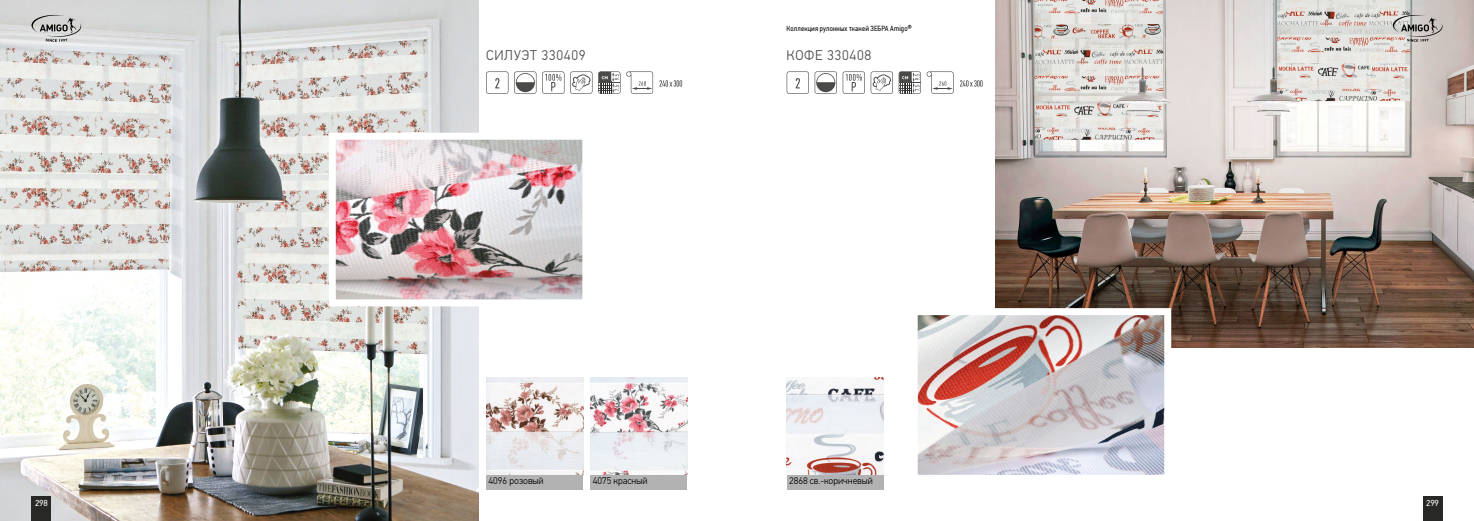
<style>
.page{position:relative;width:1474px;height:521px;background:#fff}
.page>*{position:absolute;margin:0;border:0;box-sizing:border-box;transform-origin:0 0}
.t1{font:300 14px "PF Din Text Pro";letter-spacing:.05em;color:#4a4a49}
.t2{font:300 9.62px "PF Din Text Pro";color:#000}
.t3{font:8.75px "PF Din Text Pro";letter-spacing:-.02em;color:#fff}
.t4{font:7.44px "PF Din Text Cond Pro";letter-spacing:.02em;color:#000}
.s1{font-weight:500;font-size:8.75px}
</style>
<div class="page">
<svg style="left:514px;top:71px;width:22px;height:23px"></svg>
<svg style="left:570px;top:71px;width:22px;height:23px"></svg>
<svg style="left:659px;top:80px;width:23px;height:7px"></svg>
<svg style="left:598px;top:71px;width:22px;height:23px"></svg>
<svg style="left:626px;top:71px;width:27px;height:23px"></svg>
<svg style="left:486px;top:71px;width:22px;height:23px"></svg>
<svg style="left:542px;top:71px;width:22px;height:23px"></svg>
<img style="left:486px;top:378px;width:97px;height:96px">
<img style="left:590px;top:378px;width:97px;height:96px">
<div style="left:486px;top:474px;width:97px;height:15px;background:#b3b2b2"></div>
<div style="left:590px;top:474px;width:97px;height:15px;background:#b3b2b2"></div>
<img style="left:0;top:0;width:479px;height:521px">
<img style="left:337px;top:141px;width:244px;height:157px">
<div style="left:329px;top:133px;width:260px;height:173px;border:7px solid #fff"></div>
<svg style="left:960px;top:80px;width:22px;height:7px"></svg>
<svg style="left:786px;top:71px;width:167px;height:23px"></svg>
<img style="left:786px;top:378px;width:97px;height:96px">
<div style="left:786px;top:474px;width:97px;height:15px;background:#b3b2b2"></div>
<img style="left:995px;top:0;width:478px;height:347px">
<img style="left:918px;top:316px;width:245px;height:158px">
<div style="left:910px;top:308px;width:261px;height:174px;border:7px solid #fff"></div>
<div style="left:32px;top:496px;width:19px;height:25px;background:#282827"></div>
<div style="left:1422px;top:496px;width:20px;height:25px;background:#282827"></div>
<svg style="left:32px;top:15px;width:49px;height:27px"></svg>
<svg style="left:1392px;top:15px;width:50px;height:27px"></svg>
<h1 class="t1" style="left:486px;top:47px;width:101px">СИЛУЭТ 330409</h1>
<p class="t4" style="left:786px;top:24px;width:127px">Коллекция рулонных тканей ЗЕБРА Amigo<span class="s1">®</span></p>
<h1 class="t1" style="left:786px;top:47px;width:86px">КОФЕ 330408</h1>
<p class="t2" style="left:488px;top:476px;width:56px">4096 розовый</p>
<p class="t2" style="left:593px;top:476px;width:56px">4075 красный</p>
<p class="t2" style="left:789px;top:476px;width:85px">2868 св.-коричневый</p>
<p class="t3" style="left:35px;top:497px;width:14px">298</p>
<p class="t3" style="left:1425px;top:497px;width:14px">299</p>
</div>
